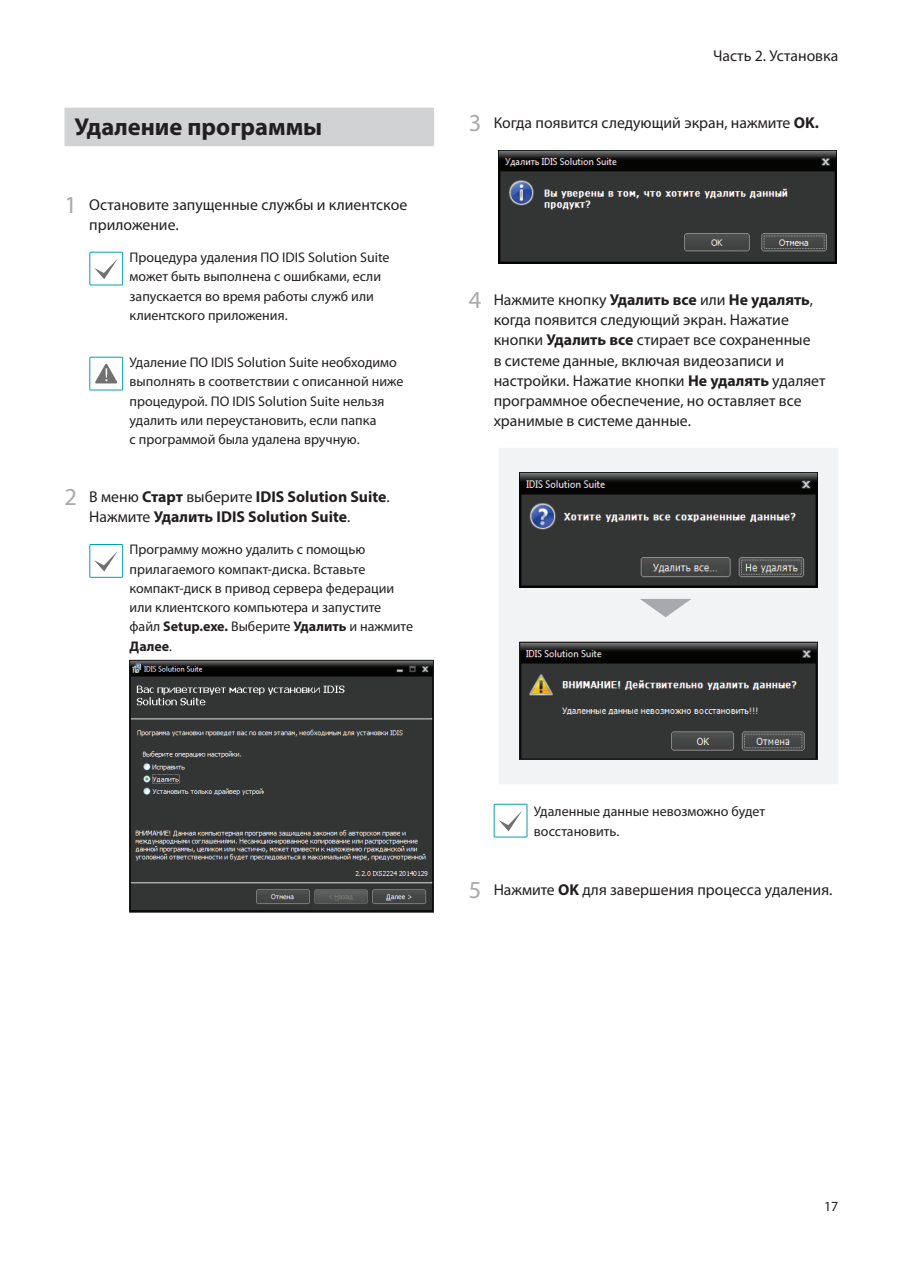
<style>
.page{position:relative;width:903px;height:1275px;background:#fff}
.page>*{position:absolute;margin:0;border:0;box-sizing:border-box;transform-origin:0 0}
.t1{font:700 24.5px "Myriad Pro";color:#231f20}
.t2{font:15.75px/20.1px "Myriad Pro";color:#231f20}
.t3{font:700 15.75px/20.1px "Myriad Pro";color:#231f20}
.t4{font:14px/19.2px "Myriad Pro";color:#231f20}
.s1{font-size:24.5px;color:#a8a9ad}
.s2{font-weight:400;font-size:24.5px;color:#a8a9ad}
.s3{font-weight:400}
.s4{font-weight:700}
</style>
<div class="page">
<div style="left:64px;top:108px;width:370px;height:38px;background:#d1d2d4"></div>
<svg style="left:89px;top:252px;width:34px;height:33px"></svg>
<svg style="left:89px;top:357px;width:34px;height:33px"></svg>
<svg style="left:89px;top:544px;width:34px;height:34px"></svg>
<img style="left:132px;top:662px;width:299px;height:248px">
<div style="left:130px;top:660px;width:303px;height:252px;border:1px solid #231f20"></div>
<img style="left:499px;top:150px;width:337px;height:113px">
<div style="left:499px;top:448px;width:339px;height:336px;background:#f2f3f4"></div>
<img style="left:520px;top:473px;width:297px;height:114px">
<svg style="left:640px;top:599px;width:51px;height:18px"></svg>
<img style="left:522px;top:644px;width:293px;height:113px">
<div style="left:520px;top:642px;width:297px;height:117px;border:1px solid #231f20"></div>
<svg style="left:494px;top:804px;width:33px;height:33px"></svg>
<h1 class="t1" style="left:74px;top:111px;width:249px">Удаление программы</h1>
<p class="t2" style="left:89px;top:194px;width:319px;text-indent:-25px"><span class="s1">1</span> Остановите запущенные службы и клиентское приложение.</p>
<p class="t4" style="left:130px;top:248px;width:261px">Процедура удаления ПО IDIS Solution Suite может быть выполнена с ошибками, если запускается во время работы служб или клиентского приложения.</p>
<p class="t4" style="left:130px;top:353px;width:275px">Удаление ПО IDIS Solution Suite необходимо выполнять в соответствии с описанной ниже процедурой. ПО IDIS Solution Suite нельзя удалить или переустановить, если папка<br>с программой была удалена вручную.</p>
<p class="t3" style="left:89px;top:486px;width:302px;text-indent:-25px"><span class="s2">2</span> <span class="s3">В меню</span> Старт <span class="s3">выберите</span> IDIS Solution Suite<span class="s3">.<br>Нажмите</span> Удалить IDIS Solution Suite<span class="s3">.</span></p>
<p class="t4" style="left:130px;top:540px;width:285px">Программу можно удалить с помощью прилагаемого компакт-диска. Вставьте компакт-диск в привод сервера федерации или клиентского компьютера и запустите файл <span class="s4">Setup.exe.</span> Выберите <span class="s4">Удалить</span> и нажмите <span class="s4">Далее</span>.</p>
<p class="t2" style="left:713px;top:46px;width:127px">Часть 2. Установка</p>
<p class="t2" style="left:469px;top:113px;width:352px"><span class="s1">3</span> Когда появится следующий экран, нажмите <span class="s4">OK.</span></p>
<p class="t2" style="left:494px;top:290px;width:333px;text-indent:-25px"><span class="s1">4</span> Нажмите кнопку <span class="s4">Удалить все</span> или <span class="s4">Не удалять</span>, когда появится следующий экран. Нажатие кнопки <span class="s4">Удалить все</span> стирает все сохраненные<br>в системе данные, включая видеозаписи и настройки. Нажатие кнопки <span class="s4">Не удалять</span> удаляет программное обеспечение, но оставляет все хранимые в системе данные.</p>
<p class="t4" style="left:534px;top:802px;width:233px">Удаленные данные невозможно будет восстановить.</p>
<p class="t2" style="left:469px;top:880px;width:365px"><span class="s1">5</span> Нажмите <span class="s4">OK</span> для завершения процесса удаления.</p>
<p class="t4" style="left:824px;top:1196px;width:16px">17</p>
</div>
